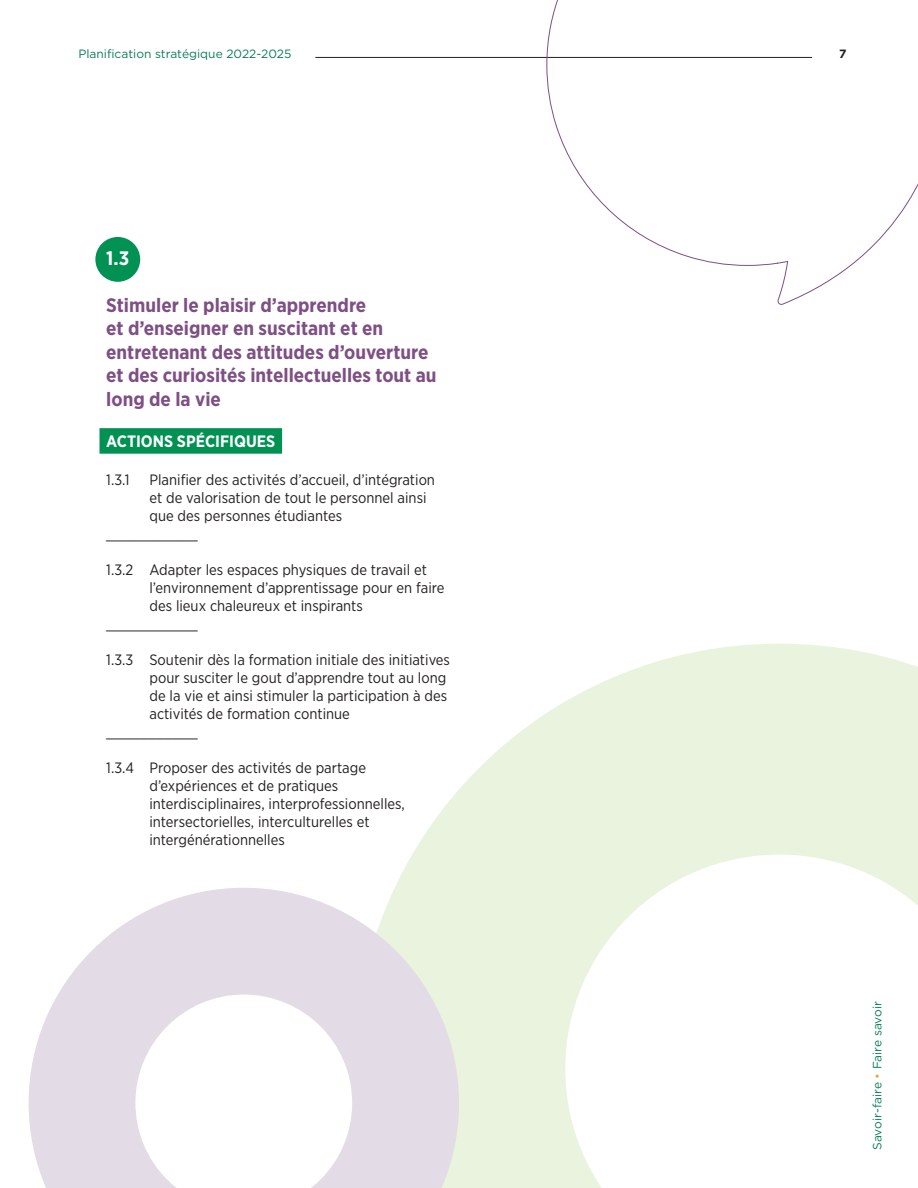
<style>
.page{position:relative;width:918px;height:1188px;background:#fff}
.page>*{position:absolute;margin:0;border:0;box-sizing:border-box;transform-origin:0 0}
.t1{font:700 19.5px/23.4px "Gotham Narrow";color:#7e4f84}
.t2{font:700 19.5px "Gotham Narrow";color:#fff}
.Style_de_paragraphe{font:700 16.5px "Gotham Narrow";color:#fff}
.t3{font:15px/18px "Gotham Narrow";color:#231f20}
.t4{font:12px "Gotham";color:#0a7d58}
.t5{font:700 12px "Gotham";color:#231f20}
.s1{color:#e4a939}
</style>
<div class="page">
<div style="left:95px;top:237px;width:45px;height:45px;background:#009153;border-radius:50%"></div>
<div style="left:100px;top:428px;width:182px;height:26px;background:#009153"></div>
<svg style="left:395px;top:644px;width:523px;height:544px;fill:#e9f3de"></svg>
<svg style="left:29px;top:888px;width:430px;height:300px;fill:#e3dbe5"></svg>
<hr style="left:315px;top:57px;width:497px;height:1px;background:#231f20">
<svg style="left:546px;top:0;width:372px;height:305px"></svg>
<p class="t4" style="left:78px;top:48px;width:215px">Planification stratégique 2022-2025</p>
<p class="t5" style="left:839px;top:46px;width:9px">7</p>
<p class="t2" style="left:106px;top:246px;width:25px">1.3</p>
<p class="t1" style="left:106px;top:293px;width:332px">Stimuler le plaisir d’apprendre<br>et d’enseigner en suscitant et en entretenant des attitudes d’ouverture et des curiosités intellectuelles tout au long de la vie</p>
<p class="Style_de_paragraphe" style="left:106px;top:431px;width:171px">ACTIONS SPÉCIFIQUES</p>
<p class="t3" style="left:106px;top:470px;width:25px">1.3.1</p>
<p class="t3" style="left:149px;top:470px;width:287px">Planifier des activités d’accueil, d’intégration et de valorisation de tout le personnel ainsi que des personnes étudiantes</p>
<p class="t3" style="left:106px;top:524px;width:93px">___________</p>
<p class="t3" style="left:149px;top:560px;width:297px;text-indent:-43px">1.3.2 Adapter les espaces physiques de travail et l’environnement d’apprentissage pour en faire des lieux chaleureux et inspirants</p>
<p class="t3" style="left:106px;top:614px;width:93px">___________</p>
<p class="t3" style="left:149px;top:650px;width:302px;text-indent:-43px">1.3.3 Soutenir dès la formation initiale des initiatives pour susciter le gout d’apprendre tout au long de la vie et ainsi stimuler la participation à des activités de formation continue</p>
<p class="t3" style="left:106px;top:722px;width:93px">___________</p>
<p class="t3" style="left:149px;top:758px;width:257px;text-indent:-43px">1.3.4 Proposer des activités de partage d’expériences et de pratiques interdisciplinaires, interprofessionnelles, intersectorielles, interculturelles et intergénérationnelles</p>
<p class="t4" style="left:871px;top:1150px;width:150px;rotate:-90deg">Savoir-faire <span class="s1">•</span> Faire savoir</p>
</div>
